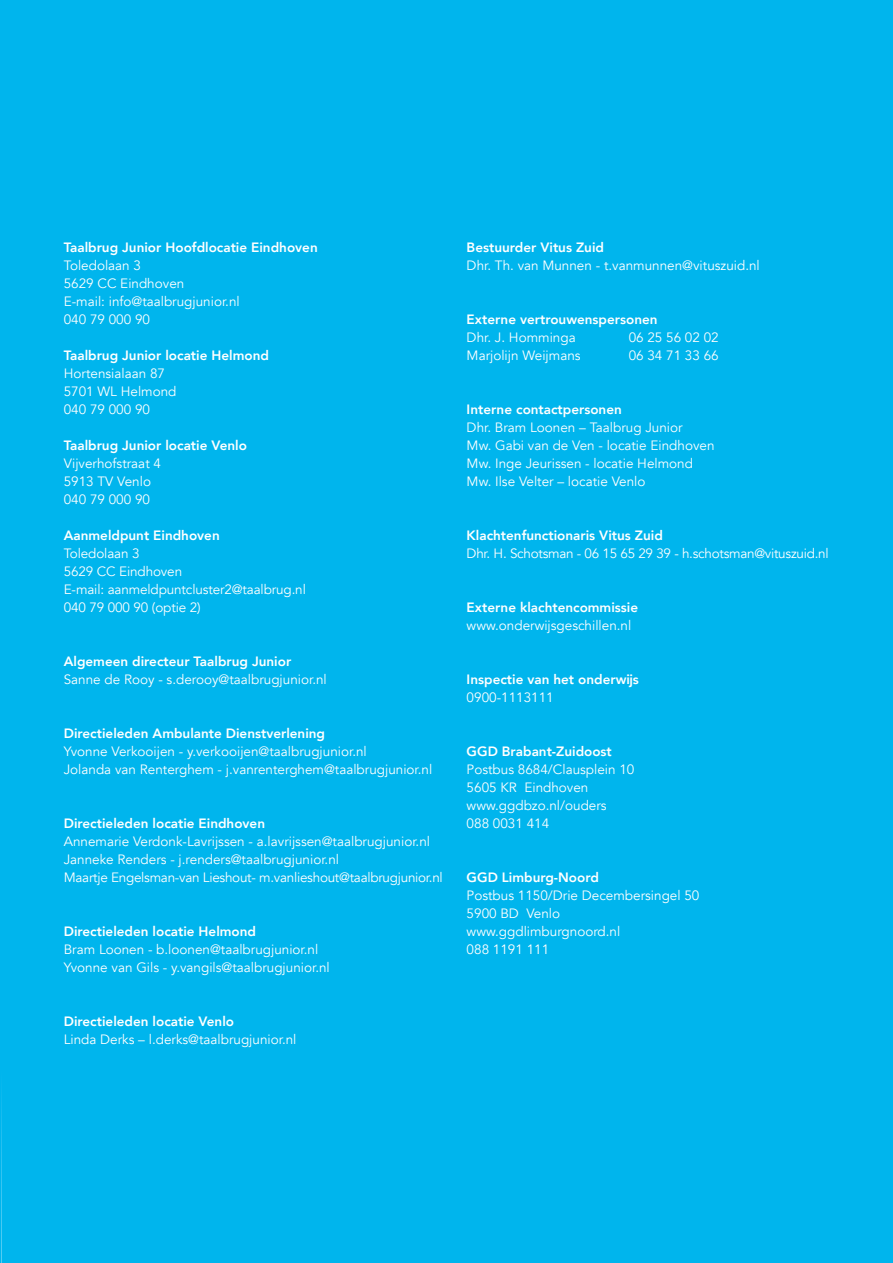
<style>
.page{position:relative;width:893px;height:1263px;background:#fff}
.page>*{position:absolute;margin:0;border:0;box-sizing:border-box;transform-origin:0 0}
.t1{font:13.5px/18px "Avenir";color:#fff}
.t2{font:800 13.5px "Avenir";color:#fff}
.t3{font:13.5px "Avenir";letter-spacing:-.02em;color:#fff}
</style>
<div class="page">
<div style="left:109px;top:0;width:784px;height:1263px;background:#00b5ed"></div>
<div style="left:0;top:0;width:109px;height:1263px;background:#00b5ed"></div>
<p class="t2" style="left:64px;top:237px;width:255px">Taalbrug Junior Hoofdlocatie Eindhoven</p>
<p class="t1" style="left:64px;top:257px;width:177px">Toledolaan 3<br>5629 CC Eindhoven<br>E-mail: info@taalbrugjunior.nl<br>040 79 000 90</p>
<p class="t2" style="left:64px;top:345px;width:207px">Taalbrug Junior locatie Helmond</p>
<p class="t1" style="left:64px;top:365px;width:114px">Hortensialaan 87<br>5701 WL Helmond<br>040 79 000 90</p>
<p class="t2" style="left:64px;top:435px;width:185px">Taalbrug Junior locatie Venlo</p>
<p class="t1" style="left:64px;top:455px;width:99px">Vijverhofstraat 4<br>5913 TV Venlo<br>040 79 000 90</p>
<p class="t2" style="left:64px;top:525px;width:158px">Aanmeldpunt Eindhoven</p>
<p class="t1" style="left:64px;top:545px;width:244px">Toledolaan 3<br>5629 CC Eindhoven<br>E-mail: aanmeldpuntcluster2@taalbrug.nl<br>040 79 000 90 (optie 2)</p>
<p class="t2" style="left:64px;top:651px;width:229px">Algemeen directeur Taalbrug Junior</p>
<p class="t1" style="left:64px;top:671px;width:265px">Sanne de Rooy - s.derooy@taalbrugjunior.nl</p>
<p class="t2" style="left:64px;top:723px;width:263px">Directieleden Ambulante Dienstverlening</p>
<p class="t1" style="left:64px;top:743px;width:370px">Yvonne Verkooijen - y.verkooijen@taalbrugjunior.nl<br>Jolanda van Renterghem - j.vanrenterghem@taalbrugjunior.nl</p>
<p class="t2" style="left:64px;top:813px;width:203px">Directieleden locatie Eindhoven</p>
<p class="t1" style="left:64px;top:833px;width:381px">Annemarie Verdonk-Lavrijssen - a.lavrijssen@taalbrugjunior.nl<br>Janneke Renders - j.renders@taalbrugjunior.nl<br>Maartje Engelsman-van Lieshout- m.vanlieshout@taalbrugjunior.nl</p>
<p class="t2" style="left:64px;top:921px;width:194px">Directieleden locatie Helmond</p>
<p class="t1" style="left:64px;top:941px;width:268px">Bram Loonen - b.loonen@taalbrugjunior.nl<br>Yvonne van Gils - y.vangils@taalbrugjunior.nl</p>
<p class="t2" style="left:64px;top:1011px;width:172px">Directieleden locatie Venlo</p>
<p class="t1" style="left:64px;top:1031px;width:234px">Linda Derks – l.derks@taalbrugjunior.nl</p>
<p class="t2" style="left:467px;top:237px;width:139px">Bestuurder Vitus Zuid</p>
<p class="t1" style="left:467px;top:257px;width:295px">Dhr. Th. van Munnen - t.vanmunnen@vituszuid.nl</p>
<p class="t2" style="left:467px;top:309px;width:192px">Externe vertrouwenspersonen</p>
<p class="t1" style="left:467px;top:328px;width:111px">Dhr. J. Homminga</p>
<p class="t1" style="left:629px;top:328px;width:92px">06 25 56 02 02</p>
<p class="t1" style="left:467px;top:346px;width:115px">Marjolijn Weijmans</p>
<p class="t1" style="left:629px;top:346px;width:92px">06 34 71 33 66</p>
<p class="t2" style="left:467px;top:399px;width:157px">Interne contactpersonen</p>
<p class="t1" style="left:467px;top:418px;width:249px">Dhr. Bram Loonen – Taalbrug Junior<br>Mw. Gabi van de Ven - locatie Eindhoven Mw. Inge Jeurissen - locatie Helmond Mw. Ilse Velter – locatie Venlo</p>
<p class="t2" style="left:467px;top:525px;width:198px">Klachtenfunctionaris Vitus Zuid</p>
<p class="t3" style="left:467px;top:545px;width:363px">Dhr. H. Schotsman - 06 15 65 29 39 - h.schotsman@vituszuid.nl</p>
<p class="t2" style="left:467px;top:597px;width:173px">Externe klachtencommissie</p>
<p class="t1" style="left:467px;top:616px;width:166px">www.onderwijsgeschillen.nl</p>
<p class="t2" style="left:467px;top:669px;width:174px">Inspectie van het onderwijs</p>
<p class="t1" style="left:467px;top:688px;width:89px">0900-1113111</p>
<p class="t2" style="left:467px;top:741px;width:147px">GGD Brabant-Zuidoost</p>
<p class="t1" style="left:467px;top:760px;width:169px">Postbus 8684/Clausplein 10<br>5605 KR Eindhoven www.ggdbzo.nl/ouders<br>088 0031 414</p>
<p class="t2" style="left:467px;top:867px;width:134px">GGD Limburg-Noord</p>
<p class="t1" style="left:467px;top:886px;width:234px">Postbus 1150/Drie Decembersingel 50<br>5900 BD Venlo www.ggdlimburgnoord.nl<br>088 1191 111</p>
</div>
